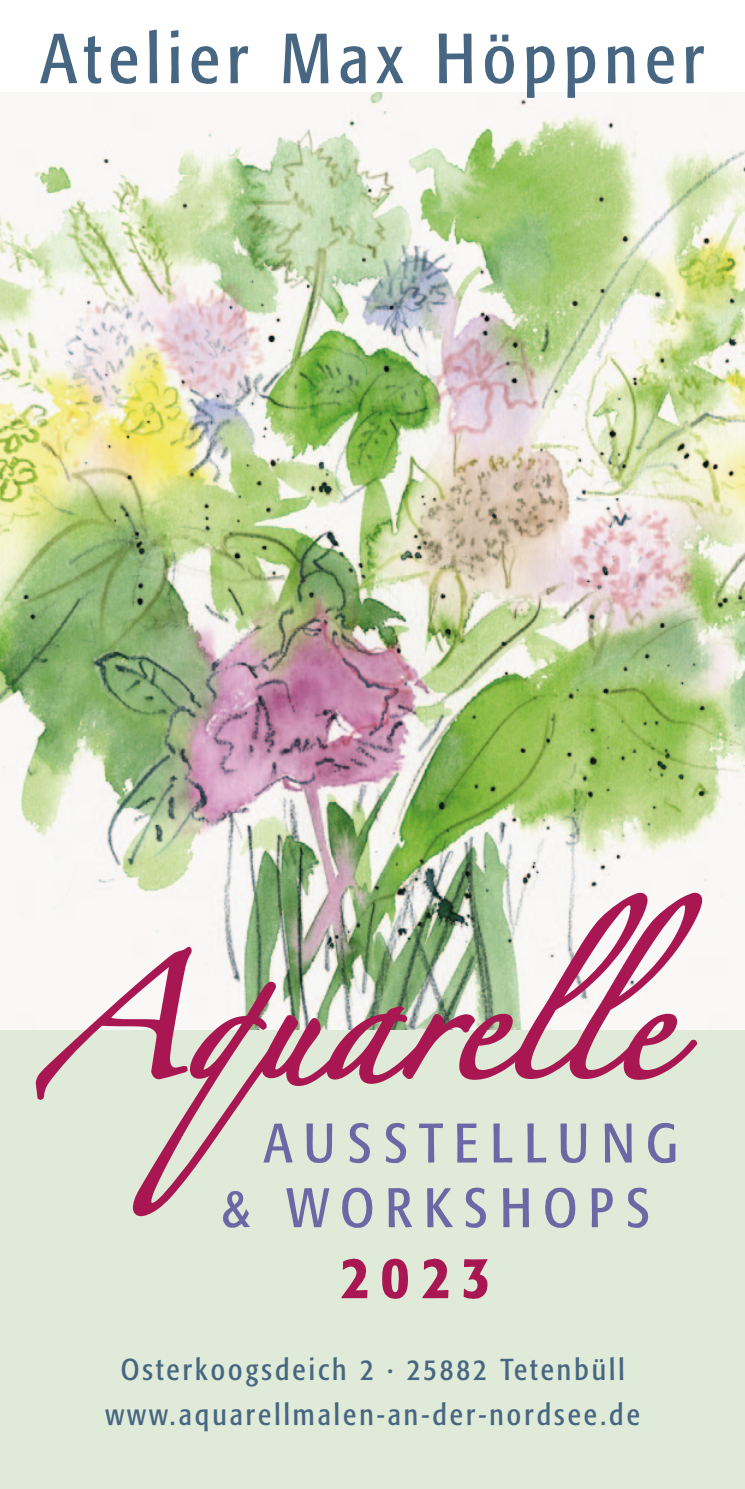
<style>
.page{position:relative;width:745px;height:1489px;background:#fff}
.page>*{position:absolute;margin:0;border:0;box-sizing:border-box;transform-origin:0 0}
.t1{font:107.5px "Zapfino";color:#a91752}
.t2{font:70px "Formata Condensed BQ";letter-spacing:.1em;color:#476681}
.t3{font:500 60px "Formata Condensed BQ";color:#a91752}
.t4{font:55px "Formata Condensed BQ";letter-spacing:.2em;color:#6b68a5}
.t5{font:30px/45px "Formata Condensed BQ";letter-spacing:.1em;color:#476681;text-align:center}
</style>
<div class="page">
<img style="left:0;top:93px;width:744px;height:822px">
<div style="left:0;top:1030px;width:744px;height:458px;background:#dfebd8"></div>
<svg style="left:33px;top:889px;width:672px;height:328px"></svg>
<h2 class="t2" style="left:40px;top:17px;width:665px">Atelier Max Höppner</h2>
<h1 class="t1" style="left:41px;top:975px;width:659px">Aquarelle</h1>
<h3 class="t4" style="left:263px;top:1110px;width:415px">AUSSTELLUNG</h3>
<h3 class="t4" style="left:221px;top:1175px;width:430px">&amp; WORKSHOPS</h3>
<h3 class="t3" style="left:340px;top:1240px;width:151px">2023</h3>
<p class="t5" style="left:105px;top:1347px;width:535px">Osterkoogsdeich 2 · 25882 Tetenbüll www.aquarellmalen-an-der-nordsee.de</p>
</div>
